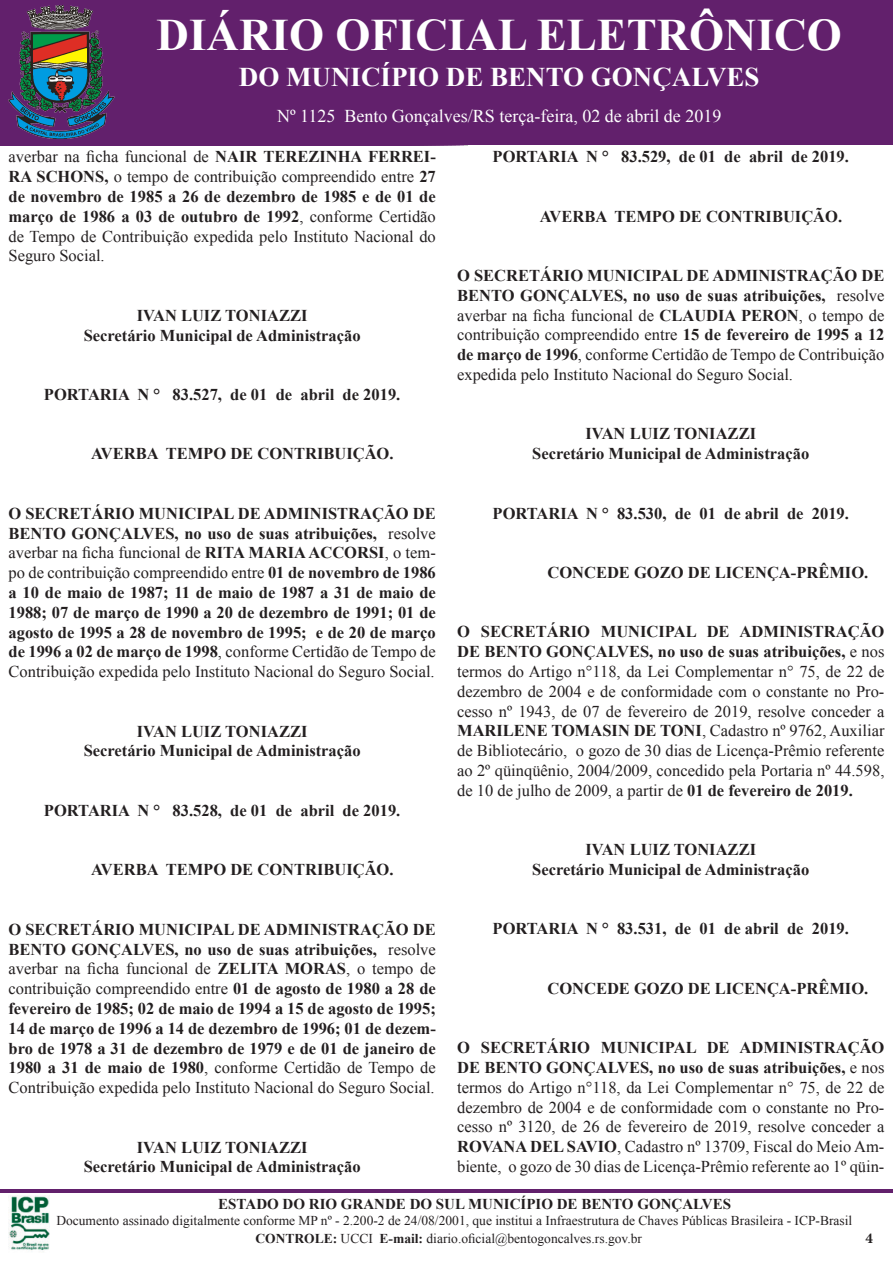
<style>
.page{position:relative;width:893px;height:1263px;background:#fff}
.page>*{position:absolute;margin:0;border:0;box-sizing:border-box;transform-origin:0 0}
.t1{font:700 45px "Times New Roman";color:#fff}
.t2{font:700 27px "Times New Roman";color:#fff}
.t3{font:18px "Times New Roman";color:#fff}
.t4{font:700 16.5px/19.8px "Times New Roman";color:#231f20;text-align:justify}
.t5{font:16.5px/19.8px "Times New Roman";color:#231f20;text-align:justify}
.t6{font:700 15px "Times New Roman";color:#231f20}
.t7{font:700 15px "Minion Pro";color:#231f20}
.t8{font:13.5px "Times New Roman";color:#231f20}
.s1{font-weight:700}
.s2{font-weight:400}
</style>
<div class="page">
<svg style="left:0;top:0;width:893px;height:146px;background:#60256c"></svg>
<hr style="left:0;top:1189px;width:893px;height:3px;background:#62206c">
<img style="left:9px;top:1195px;width:41px;height:56px">
<p class="t1" style="left:157px;top:4px;width:687px">DIÁRIO OFICIAL ELETRÔNICO</p>
<p class="t2" style="left:239px;top:58px;width:522px">DO MUNICÍPIO DE BENTO GONÇALVES</p>
<p class="t3" style="left:306px;top:104px;width:10px">3</p>
<p class="t3" style="left:501px;top:104px;width:16px">in</p>
<p class="t3" style="left:265px;top:104px;width:469px">Nº 472 Bento Gonçalves/RS Quarta-feira, 10 de Agosto de 2016</p>
<p class="t3" style="left:277px;top:104px;width:446px">Nº 1125 Bento Gonçalves/RS terça-feira, 02 de abril de 2019</p>
<p class="t5" style="left:9px;top:147px;width:429px">averbar na ficha funcional de <span class="s1">NAIR TEREZINHA FERREI-RA SCHONS,</span> o tempo de contribuição compreendido entre <span class="s1">27 de novembro de 1985 a 26 de dezembro de 1985 e de 01 de março de 1986 a 03 de outubro de 1992</span>, conforme Certidão de Tempo de Contribuição expedida pelo Instituto Nacional do Seguro Social.</p>
<p class="t4" style="left:137px;top:305px;width:172px">IVAN LUIZ TONIAZZI</p>
<p class="t4" style="left:84px;top:325px;width:278px">Secretário Municipal de Administração</p>
<p class="t4" style="left:44px;top:384px;width:358px">PORTARIA N ° 83.527, de 01 de abril de 2019.</p>
<p class="t4" style="left:91px;top:444px;width:304px">AVERBA TEMPO DE CONTRIBUIÇÃO.</p>
<p class="t4" style="left:9px;top:503px;width:429px">O SECRETÁRIO MUNICIPAL DE ADMINISTRAÇÃO DE BENTO GONÇALVES, no uso de suas atribuições, <span class="s2">resolve averbar na ficha funcional de</span> RITA MARIA ACCORSI<span class="s2">, o tem&shy;po de contribuição compreendido entre</span> 01 de novembro de 1986 a 10 de maio de 1987; 11 de maio de 1987 a 31 de maio de 1988; 07 de março de 1990 a 20 de dezembro de 1991; 01 de agosto de 1995 a 28 de novembro de 1995; e de 20 de março de 1996 a 02 de março de 1998<span class="s2">, conforme Certidão de Tempo de Contribuição expedida pelo Instituto Nacional do Seguro Social.</span></p>
<p class="t4" style="left:137px;top:721px;width:172px">IVAN LUIZ TONIAZZI</p>
<p class="t4" style="left:84px;top:741px;width:278px">Secretário Municipal de Administração</p>
<p class="t4" style="left:44px;top:800px;width:358px">PORTARIA N ° 83.528, de 01 de abril de 2019.</p>
<p class="t4" style="left:91px;top:859px;width:304px">AVERBA TEMPO DE CONTRIBUIÇÃO.</p>
<p class="t4" style="left:9px;top:919px;width:429px">O SECRETÁRIO MUNICIPAL DE ADMINISTRAÇÃO DE BENTO GONÇALVES, no uso de suas atribuições, <span class="s2">resolve averbar na ficha funcional de</span> ZELITA MORAS<span class="s2">, o tempo de contribuição compreendido entre</span> 01 de agosto de 1980 a 28 de fevereiro de 1985; 02 de maio de 1994 a 15 de agosto de 1995; 14 de março de 1996 a 14 de dezembro de 1996; 01 de dezem&shy;bro de 1978 a 31 de dezembro de 1979 e de 01 de janeiro de 1980 a 31 de maio de 1980<span class="s2">, conforme Certidão de Tempo de Contribuição expedida pelo Instituto Nacional do Seguro Social.</span></p>
<p class="t4" style="left:137px;top:1137px;width:172px">IVAN LUIZ TONIAZZI</p>
<p class="t4" style="left:84px;top:1156px;width:278px">Secretário Municipal de Administração</p>
<p class="t4" style="left:493px;top:146px;width:358px">PORTARIA N ° 83.529, de 01 de abril de 2019.</p>
<p class="t4" style="left:540px;top:206px;width:304px">AVERBA TEMPO DE CONTRIBUIÇÃO.</p>
<p class="t5" style="left:457px;top:265px;width:429px"><span class="s1">O SECRETÁRIO MUNICIPAL DE ADMINISTRAÇÃO DE BENTO GONÇALVES, no uso de suas atribuições,</span> resolve averbar na ficha funcional de <span class="s1">CLAUDIA PERON</span>, o tempo de contribuição compreendido entre <span class="s1">15 de fevereiro de 1995 a 12 de março de 1996</span>, conforme Certidão de Tempo de Contribuição expedida pelo Instituto Nacional do Seguro Social.</p>
<p class="t4" style="left:585px;top:423px;width:172px">IVAN LUIZ TONIAZZI</p>
<p class="t4" style="left:532px;top:443px;width:278px">Secretário Municipal de Administração</p>
<p class="t4" style="left:493px;top:503px;width:358px">PORTARIA N ° 83.530, de 01 de abril de 2019.</p>
<p class="t4" style="left:547px;top:562px;width:322px">CONCEDE GOZO DE LICENÇA-PRÊMIO.</p>
<p class="t5" style="left:457px;top:622px;width:429px"><span class="s1">O SECRETÁRIO MUNICIPAL DE ADMINISTRAÇÃO DE BENTO GONÇALVES, no uso de suas atribuições,</span> e nos termos do Artigo n°118, da Lei Complementar n° 75, de 22 de dezembro de 2004 e de conformidade com o constante no Pro&shy;cesso nº 1943, de 07 de fevereiro de 2019, resolve conceder a <span class="s1">MARILENE TOMASIN DE TONI</span>, Cadastro nº 9762, Auxiliar de Bibliotecário, o gozo de 30 dias de Licença-Prêmio referente ao 2º qüinqüênio, 2004/2009, concedido pela Portaria nº 44.598, de 10 de julho de 2009, a partir de <span class="s1">01 de fevereiro de 2019.</span></p>
<p class="t4" style="left:585px;top:839px;width:172px">IVAN LUIZ TONIAZZI</p>
<p class="t4" style="left:532px;top:859px;width:278px">Secretário Municipal de Administração</p>
<p class="t4" style="left:493px;top:918px;width:358px">PORTARIA N ° 83.531, de 01 de abril de 2019.</p>
<p class="t4" style="left:547px;top:978px;width:322px">CONCEDE GOZO DE LICENÇA-PRÊMIO.</p>
<p class="t5" style="left:457px;top:1037px;width:429px"><span class="s1">O SECRETÁRIO MUNICIPAL DE ADMINISTRAÇÃO DE BENTO GONÇALVES, no uso de suas atribuições,</span> e nos termos do Artigo n°118, da Lei Complementar n° 75, de 22 de dezembro de 2004 e de conformidade com o constante no Pro&shy;cesso nº 3120, de 26 de fevereiro de 2019, resolve conceder a <span class="s1">ROVANA DEL SAVIO</span>, Cadastro nº 13709, Fiscal do Meio Am&shy;biente, o gozo de 30 dias de Licença-Prêmio referente ao 1º qüin-</p>
<p class="t6" style="left:218px;top:1193px;width:514px">ESTADO DO RIO GRANDE DO SUL MUNICÍPIO DE BENTO GONÇALVES</p>
<p class="t8" style="left:56px;top:1211px;width:797px">Documento assinado digitalmente conforme MP nº - 2.200-2 de 24/08/2001, que institui a Infraestrutura de Chaves Públicas Brasileira - ICP-Brasil</p>
<p class="t8" style="left:255px;top:1229px;width:388px"><span class="s1">CONTROLE:</span> UCCI <span class="s1">E-mail:</span> diario.oficial@bentogoncalves.rs.gov.br</p>
<p class="t7" style="left:865px;top:1227px;width:9px">4</p>
</div>
